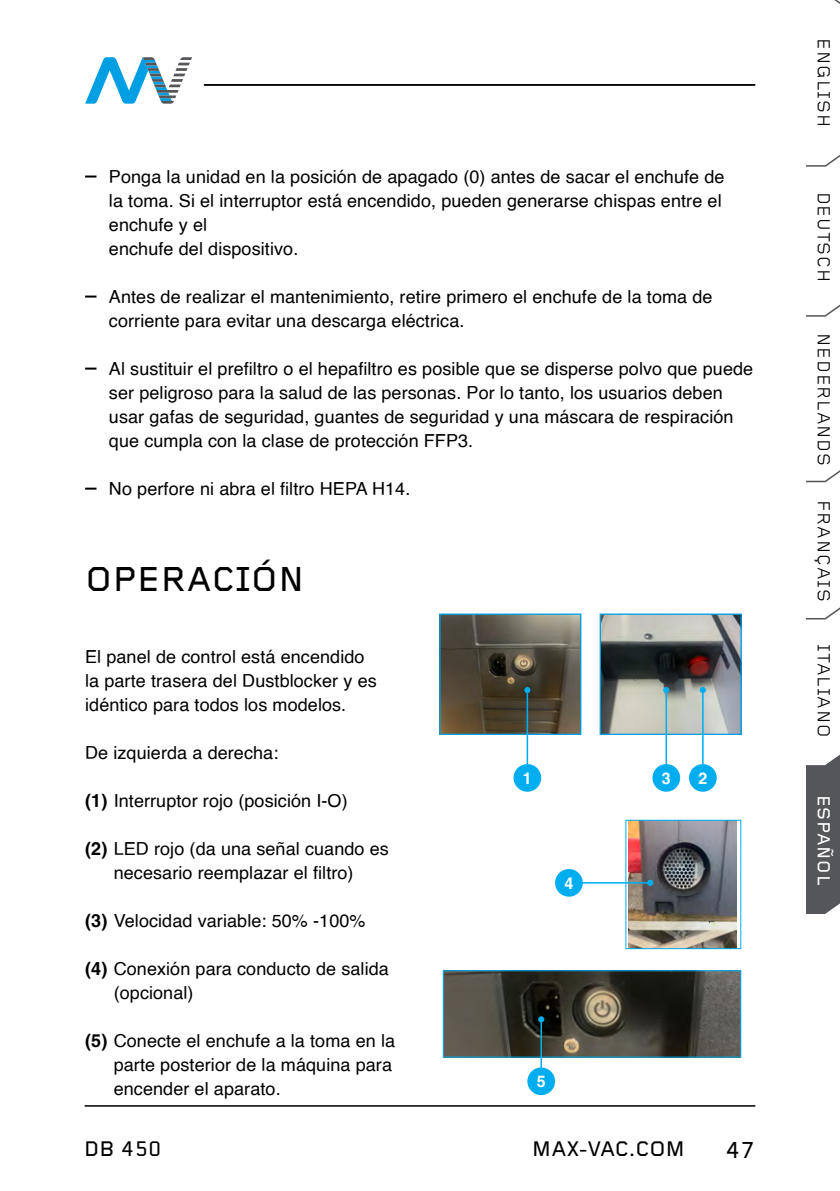
<style>
.page{position:relative;width:840px;height:1191px;background:#fff}
.page>*{position:absolute;margin:0;border:0;box-sizing:border-box;transform-origin:0 0}
.t1{font:500 36px "Foundry Gridnik";letter-spacing:.015em;color:#000}
.t2{font:500 24px "Foundry Gridnik";color:#000}
.t3{font:500 22px "Foundry Gridnik";color:#000}
.t4{font:18.2px "Foundry Gridnik";letter-spacing:.055em;color:#000}
.t5{font:500 18.2px "Foundry Gridnik";letter-spacing:.055em;color:#fff}
.t6{font:18px/24px "Helvetica";letter-spacing:.005em;color:#000}
.t7{font:700 16px "Helvetica";color:#fff}
.s1{font-weight:700}
</style>
<div class="page">
<hr style="left:85px;top:1105px;width:669px;height:1px;background:#000">
<svg style="left:85px;top:57px;width:107px;height:47px"></svg>
<hr style="left:204px;top:84px;width:550px;height:2px;background:#000">
<svg style="left:806px;top:0;width:33px;height:914px"></svg>
<svg style="left:85px;top:175px;width:11px;height:2px"></svg>
<svg style="left:85px;top:295px;width:11px;height:2px"></svg>
<svg style="left:85px;top:367px;width:11px;height:2px"></svg>
<svg style="left:85px;top:487px;width:11px;height:2px"></svg>
<img style="left:601px;top:615px;width:138px;height:118px">
<div style="left:599px;top:613px;width:142px;height:122px;border:1px solid #009ee3"></div>
<img style="left:628px;top:821px;width:108px;height:126px">
<div style="left:625px;top:819px;width:115px;height:130px;border:1px solid #00aeef"></div>
<img style="left:444px;top:972px;width:294px;height:83px">
<div style="left:442px;top:970px;width:298px;height:87px;border:1px solid #00aeef"></div>
<div style="left:527px;top:1067px;width:27px;height:28px;background:#00aeef;border-radius:50%"></div>
<hr style="left:540px;top:1019px;width:1px;height:50px;background:#00aeef">
<svg style="left:538px;top:1016px;width:6px;height:6px"></svg>
<div style="left:688px;top:764px;width:28px;height:27px;background:#00aeef;border-radius:50%"></div>
<hr style="left:701px;top:690px;width:2px;height:76px;background:#00aeef">
<svg style="left:699px;top:687px;width:6px;height:6px"></svg>
<div style="left:652px;top:764px;width:27px;height:27px;background:#00aeef;border-radius:50%"></div>
<hr style="left:665px;top:690px;width:1px;height:76px;background:#00aeef">
<svg style="left:663px;top:687px;width:6px;height:6px"></svg>
<div style="left:554px;top:869px;width:28px;height:27px;background:#00aeef;border-radius:50%"></div>
<hr style="left:580px;top:882px;width:69px;height:1px;background:#00aeef">
<svg style="left:646px;top:879px;width:7px;height:7px"></svg>
<img style="left:441px;top:615px;width:138px;height:118px">
<div style="left:439px;top:613px;width:142px;height:122px;border:1px solid #009ee3"></div>
<div style="left:513px;top:764px;width:28px;height:27px;background:#00aeef;border-radius:50%"></div>
<hr style="left:526px;top:690px;width:2px;height:76px;background:#00aeef">
<svg style="left:524px;top:687px;width:6px;height:6px"></svg>
<p class="t6" style="left:109px;top:165px;width:616px">Ponga la unidad en la posición de apagado (0) antes de sacar el enchufe de la toma. Si el interruptor está encendido, pueden generarse chispas entre el enchufe y el<br>enchufe del dispositivo.</p>
<p class="t6" style="left:109px;top:285px;width:604px">Antes de realizar el mantenimiento, retire primero el enchufe de la toma de corriente para evitar una descarga eléctrica.</p>
<p class="t6" style="left:109px;top:357px;width:645px">Al sustituir el prefiltro o el hepafiltro es posible que se disperse polvo que puede ser peligroso para la salud de las personas. Por lo tanto, los usuarios deben usar gafas de seguridad, guantes de seguridad y una máscara de respiración que cumpla con la clase de protección FFP3.</p>
<p class="t6" style="left:109px;top:477px;width:303px">No perfore ni abra el filtro HEPA H14.</p>
<h1 class="t1" style="left:85px;top:559px;width:220px">OPERACIÓN</h1>
<p class="t6" style="left:85px;top:645px;width:293px">El panel de control está encendido la parte trasera del Dustblocker y es idéntico para todos los modelos.</p>
<p class="t6" style="left:85px;top:741px;width:195px">De izquierda a derecha:</p>
<p class="t6" style="left:85px;top:789px;width:264px"><span class="s1">(1)</span> Interruptor rojo (posición I-O)</p>
<p class="t6" style="left:85px;top:837px;width:305px;text-align:center"><span class="s1">(2)</span> LED rojo (da una señal cuando es necesario reemplazar el filtro)</p>
<p class="t6" style="left:85px;top:909px;width:282px"><span class="s1">(3)</span> Velocidad variable: 50% -100%</p>
<p class="t6" style="left:114px;top:957px;width:276px;text-indent:-29px"><span class="s1">(4)</span> Conexión para conducto de salida (opcional)</p>
<p class="t6" style="left:114px;top:1029px;width:283px;text-indent:-29px"><span class="s1">(5)</span> Conecte el enchufe a la toma en la parte posterior de la máquina para encender el aparato.</p>
<p class="t7" style="left:522px;top:768px;width:10px">1</p>
<p class="t7" style="left:564px;top:873px;width:10px">4</p>
<p class="t7" style="left:536px;top:1071px;width:10px">5</p>
<p class="t7" style="left:661px;top:768px;width:10px">3</p>
<p class="t7" style="left:698px;top:768px;width:10px">2</p>
<p class="t3" style="left:84px;top:1137px;width:79px">DB 450</p>
<p class="t3" style="left:531px;top:1137px;width:155px">MAX-VAC.COM</p>
<h2 class="t2" style="left:725px;top:1136px;width:31px">47</h2>
<p class="t4" style="left:833px;top:38px;width:90px;rotate:90deg">ENGLISH</p>
<p class="t4" style="left:833px;top:191px;width:92px;rotate:90deg">DEUTSCH</p>
<p class="t4" style="left:833px;top:333px;width:134px;rotate:90deg">NEDERLANDS</p>
<p class="t4" style="left:833px;top:500px;width:103px;rotate:90deg">FRANÇAIS</p>
<p class="t4" style="left:833px;top:644px;width:95px;rotate:90deg">ITALIANO</p>
<p class="t5" style="left:833px;top:794px;width:92px;rotate:90deg">ESPAÑOL</p>
</div>
